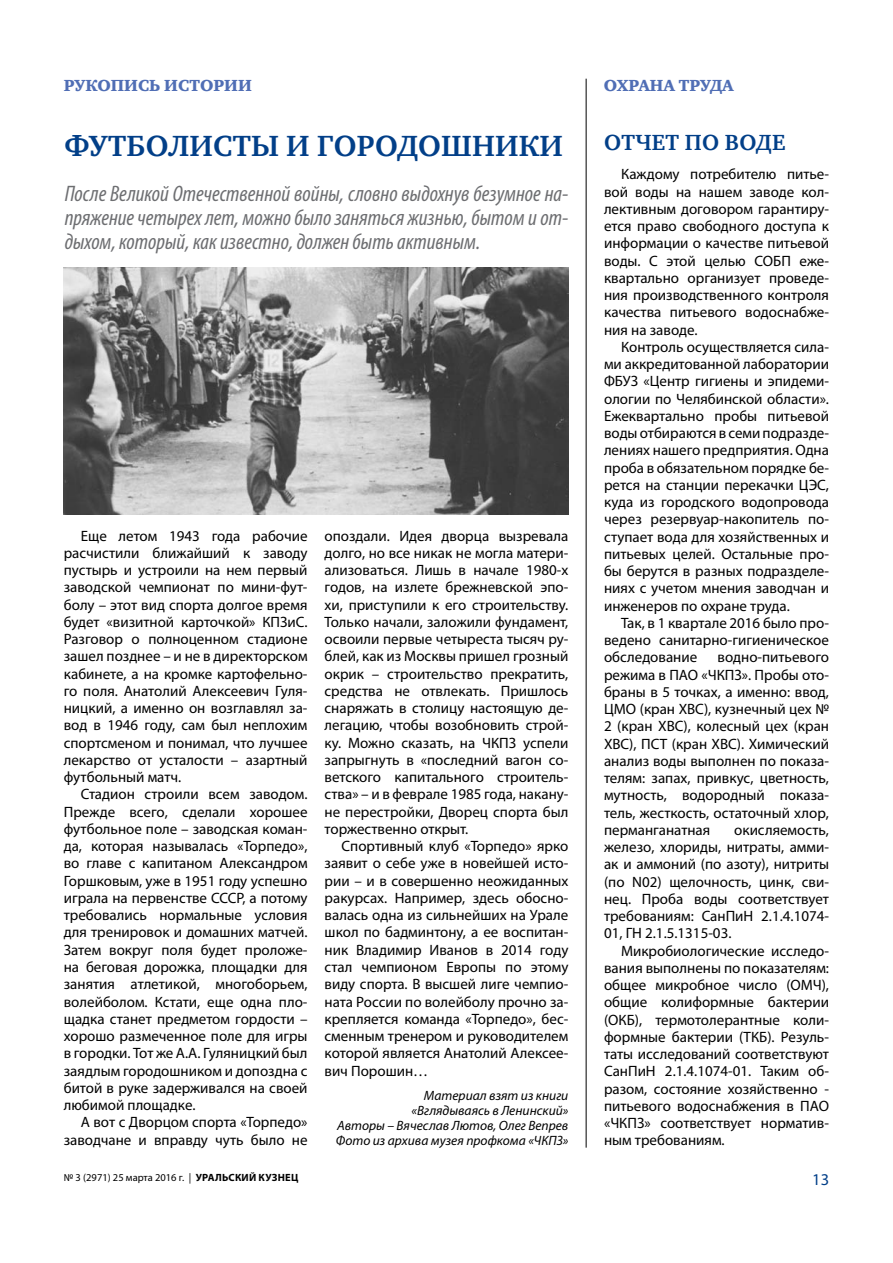
<style>
.page{position:relative;width:893px;height:1263px;background:#fff}
.page>*{position:absolute;margin:0;border:0;box-sizing:border-box;transform-origin:0 0}
.t1{font:700 30px "Charter C";letter-spacing:.005em;color:#023f88}
.t2{font:italic condensed 22.5px/24px "Myriad Pro";color:#6d6e71;text-align:justify}
.t3{font:700 22.5px "Charter C";letter-spacing:.01em;color:#023f88}
.t4{font:16.5px "Charter Black C";color:#506eb5}
.t5{font:16.5px "Myriad Pro";color:#023f88}
.t6{font:15px/17.2px "Myriad Pro";color:#000;text-align:justify}
.t7{font:italic 13.5px/15px "Myriad Pro";color:#000;text-align:right}
.t8{font:10.5px "Myriad Pro";color:#000}
.s1{font-weight:700}
</style>
<div class="page">
<hr style="left:586px;top:79px;width:1px;height:1069px;background:#000">
<img style="left:63px;top:267px;width:505px;height:247px">
<p class="t4" style="left:64px;top:76px;width:190px">Рукопись истории</p>
<p class="t4" style="left:604px;top:76px;width:131px">охрана труда</p>
<h1 class="t1" style="left:65px;top:129px;width:500px">Футболисты и городошники</h1>
<h2 class="t2" style="left:65px;top:182px;width:505px">После Великой Отечественной войны, словно выдохнув безумное на&shy;пряжение четырех лет, можно было заняться жизнью, бытом и от&shy;дыхом, который, как известно, должен быть активным.</h2>
<p class="t6" style="left:64px;top:527px;width:245px;text-indent:17px">Еще летом 1943 года рабочие расчистили ближайший к заводу пустырь и устроили на нем первый заводской чемпионат по мини-фут&shy;болу – этот вид спорта долгое время будет «визитной карточкой» КПЗиС.<br>Разговор о полноценном стадионе зашел позднее – и не в директорском кабинете, а на кромке картофельно&shy;го поля. Анатолий Алексеевич Гуля&shy;ницкий, а именно он возглавлял за&shy;вод в 1946 году, сам был неплохим спортсменом и понимал, что лучшее лекарство от усталости – азартный футбольный матч.</p>
<p class="t6" style="left:64px;top:785px;width:245px;text-indent:17px">Стадион строили всем заводом.<br>Прежде всего, сделали хорошее футбольное поле – заводская коман&shy;да, которая называлась «Торпедо», во главе с капитаном Александром Горшковым, уже в 1951 году успешно играла на первенстве СССР, а потому требовались нормальные условия для тренировок и домашних матчей.<br>Затем вокруг поля будет проложе&shy;на беговая дорожка, площадки для занятия атлетикой, многоборьем, волейболом. Кстати, еще одна пло&shy;щадка станет предметом гордости – хорошо размеченное поле для игры в городки. Тот же А.А. Гуляницкий был заядлым городошником и допоздна с битой в руке задерживался на своей любимой площадке.</p>
<p class="t6" style="left:64px;top:1113px;width:245px;text-align:right">А вот с Дворцом спорта «Торпедо» заводчане и вправду чуть было не</p>
<p class="t6" style="left:325px;top:527px;width:245px">опоздали. Идея дворца вызревала долго, но все никак не могла матери&shy;ализоваться. Лишь в начале 1980-х годов, на излете брежневской эпо&shy;хи, приступили к его строительству.<br>Только начали, заложили фундамент, освоили первые четыреста тысяч ру&shy;блей, как из Москвы пришел грозный окрик – строительство прекратить, средства не отвлекать. Пришлось снаряжать в столицу настоящую де&shy;легацию, чтобы возобновить строй&shy;ку. Можно сказать, на ЧКПЗ успели запрыгнуть в «последний вагон со&shy;ветского капитального строитель&shy;ства» – и в феврале 1985 года, накану&shy;не перестройки, Дворец спорта был торжественно открыт.</p>
<p class="t6" style="left:325px;top:837px;width:245px;text-indent:17px">Спортивный клуб «Торпедо» ярко заявит о себе уже в новейшей исто&shy;рии – и в совершенно неожиданных ракурсах. Например, здесь обосно&shy;валась одна из сильнейших на Урале школ по бадминтону, а ее воспитан&shy;ник Владимир Иванов в 2014 году стал чемпионом Европы по этому виду спорта. В высшей лиге чемпио&shy;ната России по волейболу прочно за&shy;крепляется команда «Торпедо», бес&shy;сменным тренером и руководителем которой является Анатолий Алексее&shy;вич Порошин…</p>
<p class="t7" style="left:336px;top:1087px;width:234px">Материал взят из книги<br>«Вглядываясь в Ленинский»<br>Авторы – Вячеслав Лютов, Олег Вепрев<br>Фото из архива музея профкома «ЧКПЗ»</p>
<h2 class="t3" style="left:604px;top:130px;width:183px">отчет по воде</h2>
<p class="t6" style="left:604px;top:165px;width:227px;text-indent:17px">Каждому потребителю питье&shy;вой воды на нашем заводе кол&shy;лективным договором гарантиру&shy;ется право свободного доступа к информации о качестве питьевой воды. С этой целью СОБП еже&shy;квартально организует проведе&shy;ния производственного контроля качества питьевого водоснабже&shy;ния на заводе.</p>
<p class="t6" style="left:604px;top:338px;width:227px;text-indent:17px">Контроль осуществляется сила&shy;ми аккредитованной лаборатории ФБУЗ «Центр гигиены и эпидеми&shy;ологии по Челябинской области».<br>Ежеквартально пробы питьевой воды отбираются в семи подразде&shy;лениях нашего предприятия. Одна проба в обязательном порядке бе&shy;рется на станции перекачки ЦЭС, куда из городского водопровода через резервуар-накопитель по&shy;ступает вода для хозяйственных и питьевых целей. Остальные про&shy;бы берутся в разных подразделе&shy;ниях с учетом мнения заводчан и инженеров по охране труда.</p>
<p class="t6" style="left:604px;top:614px;width:227px;text-indent:17px">Так, в 1 квартале 2016 было про&shy;ведено санитарно-гигиеническое обследование</p>
<p class="t6" style="left:604px;top:648px;width:227px;text-indent:114px">водно-питьевого режима в ПАО «ЧКПЗ». Пробы ото&shy;браны в 5 точках, а именно: ввод, ЦМО (кран ХВС), кузнечный цех № 2 (кран ХВС), колесный цех (кран ХВС), ПСТ (кран ХВС). Химический анализ воды выполнен по показа&shy;телям: запах, привкус, цветность, мутность, водородный показа&shy;тель, жесткость, остаточный хлор, перманганатная</p>
<p class="t6" style="left:604px;top:821px;width:227px;text-indent:130px">окисляемость, железо, хлориды, нитраты, амми&shy;ак и аммоний (по азоту), нитриты (по N02) щелочность, цинк, сви&shy;нец. Проба воды соответствует требованиям: СанПиН 2.1.4.1074- 01, ГН 2.1.5.1315-03.</p>
<p class="t6" style="left:604px;top:942px;width:227px;text-indent:17px">Микробиологические исследо&shy;вания выполнены по показателям: общее микробное число (ОМЧ), общие колиформные бактерии (ОКБ), термотолерантные коли&shy;формные бактерии (ТКБ). Резуль&shy;таты исследований соответствуют СанПиН 2.1.4.1074-01. Таким об&shy;разом, состояние хозяйственно - питьевого водоснабжения в ПАО «ЧКПЗ» соответствует норматив&shy;ным требованиям.</p>
<p class="t8" style="left:64px;top:1171px;width:236px">№ 3 (2971) 25 марта 2016 г. | <span class="s1">Уральский кузнец</span></p>
<p class="t5" style="left:812px;top:1169px;width:18px">13</p>
</div>
